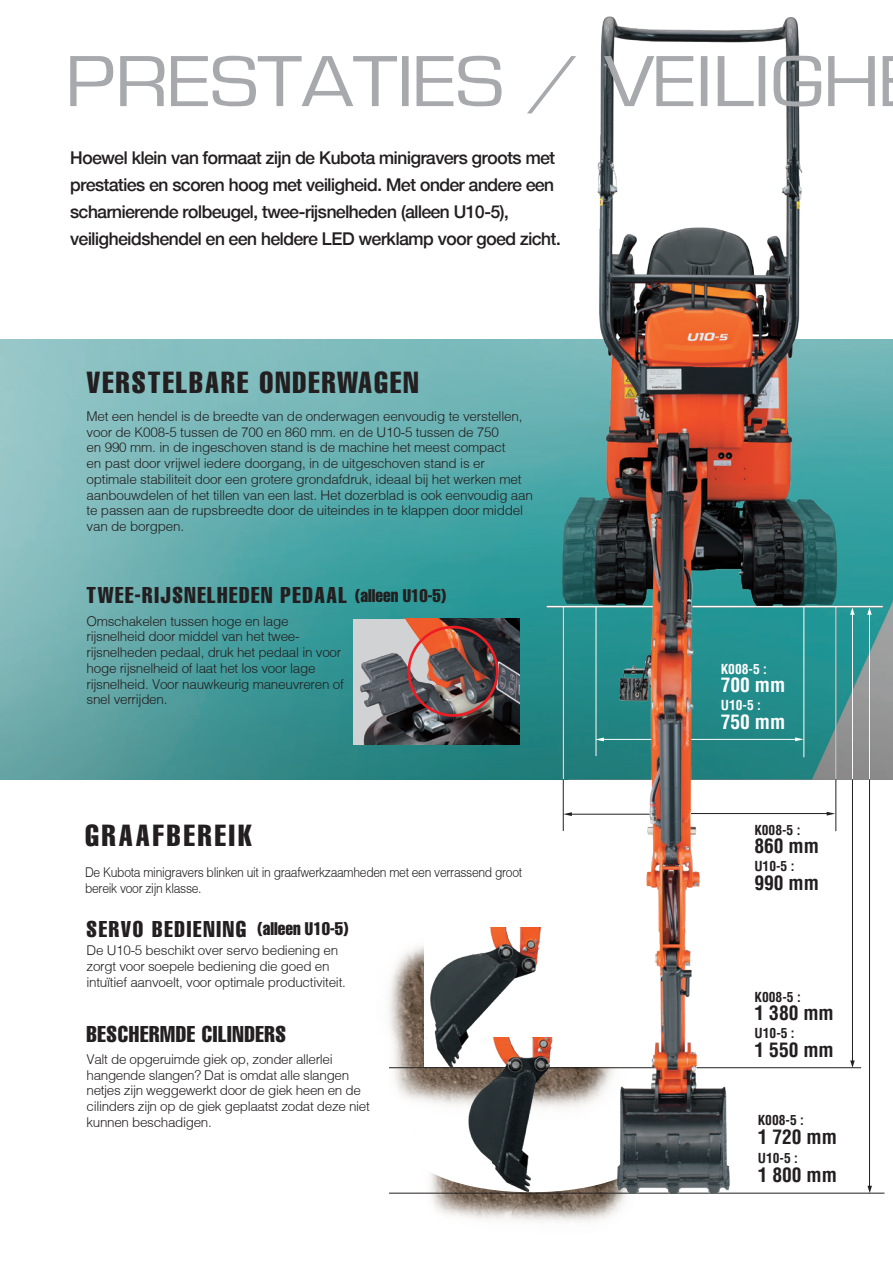
<style>
.page{position:relative;width:893px;height:1263px;background:#fff}
.page>*{position:absolute;margin:0;border:0;box-sizing:border-box;transform-origin:0 0}
.t1{font:75px "Eurostile Ext";letter-spacing:-.01em;color:#a8a9ad}
.t2{font:extra-condensed 30px "Helvetica";letter-spacing:.07em;color:#231f20}
.t3{font:extra-condensed 30px "Helvetica";letter-spacing:.1em;color:#231f20}
.t4{font:extra-condensed 22.5px "Helvetica";letter-spacing:.07em;color:#231f20}
.t5{font:extra-condensed 22.5px "Helvetica";letter-spacing:.03em;color:#231f20}
.ノーマル{font:700 condensed 19.5px "Helvetica CE";color:#231f20}
.ノーマル-2{font:700 condensed 19.5px "Helvetica CE";color:#fff}
.t6{font:500 18px/27px "Helvetica";letter-spacing:-.015em;color:#231f20}
.t7{font:300 13.5px/15.8px "Helvetica";letter-spacing:-.02em;color:#231f20}
.t8{font:300 13.5px/15.8px "Helvetica";letter-spacing:-.02em;color:#231f20;scale:.9 1}
.ノーマル-3{font:700 condensed 13.5px "Helvetica CE";color:#231f20}
.ノーマル-4{font:700 condensed 13.5px "Helvetica CE";color:#fff}
.s1{font-size:18px}
</style>
<div class="page">
<img style="left:0;top:339px;width:893px;height:440px">
<img style="left:353px;top:619px;width:166px;height:126px">
<div style="left:408px;top:626px;width:90px;height:91px;border:3px solid #ee1d23;border-radius:50%"></div>
<img style="left:415px;top:1173px;width:205px;height:49px">
<div style="left:409px;top:1099px;width:245px;height:93px;background:#fff;border-radius:50%"></div>
<img style="left:389px;top:946px;width:63px;height:158px">
<hr style="left:389px;top:1067px;width:280px;height:1px;background:#231f20">
<img style="left:424px;top:927px;width:118px;height:141px">
<img style="left:452px;top:1037px;width:102px;height:156px">
<hr style="left:852px;top:611px;width:1px;height:451px;background:#231f20">
<hr style="left:869px;top:611px;width:1px;height:575px;background:#231f20">
<svg style="left:867px;top:607px;width:5px;height:8px"></svg>
<svg style="left:850px;top:607px;width:5px;height:8px"></svg>
<svg style="left:850px;top:1060px;width:5px;height:7px"></svg>
<hr style="left:389px;top:1193px;width:495px;height:1px;background:#231f20">
<svg style="left:867px;top:1186px;width:5px;height:7px"></svg>
<hr style="left:692px;top:606px;width:191px;height:1px;background:#fff">
<hr style="left:547px;top:606px;width:106px;height:1px;background:#fff">
<hr style="left:852px;top:612px;width:1px;height:167px;background:#fff">
<hr style="left:869px;top:611px;width:1px;height:168px;background:#fff">
<img style="left:554px;top:16px;width:291px;height:1189px">
<hr style="left:696px;top:1067px;width:165px;height:1px;background:#231f20">
<p class="t1" style="left:65px;top:42px;width:817px">PRESTATIES / VEILIGH</p>
<p class="t6" style="left:70px;top:144px;width:492px">Hoewel klein van formaat zijn de Kubota minigravers groots met prestaties en scoren hoog met veiligheid. Met onder andere een scharnierende rolbeugel, twee-rijsnelheden (alleen U10-5), veiligheidshendel en een heldere LED werklamp voor goed zicht.</p>
<p class="t2" style="left:87px;top:363px;width:333px">VERSTELBARE ONDERWAGEN</p>
<p class="t7" style="left:87px;top:408px;width:448px">Met een hendel is de breedte van de onderwagen eenvoudig te verstellen, voor de K008-5 tussen de 700 en 860 mm. en de U10-5 tussen de 750<br>en 990 mm. in de ingeschoven stand is de machine het meest compact<br>en past door vrijwel iedere doorgang, in de uitgeschoven stand is er optimale stabiliteit door een grotere grondafdruk, ideaal bij het werken met aanbouwdelen of het tillen van een last. Het dozerblad is ook eenvoudig aan te passen aan de rupsbreedte door de uiteindes in te klappen door middel van de borgpen.</p>
<p class="t4" style="left:87px;top:581px;width:361px">TWEE-RIJSNELHEDEN PEDAAL <span class="s1">(alleen U10-5)</span></p>
<p class="t7" style="left:87px;top:613px;width:259px">Omschakelen tussen hoge en lage rijsnelheid door middel van het twee&shy;rijsnelheden pedaal, druk het pedaal in voor hoge rijsnelheid of laat het los voor lage rijsnelheid. Voor nauwkeurig maneuvreren of snel verrijden.</p>
<p class="t3" style="left:85px;top:817px;width:168px">GRAAFBEREIK</p>
<p class="t8" style="left:85px;top:864px;width:487px">De Kubota minigravers blinken uit in graafwerkzaamheden met een verrassend groot bereik voor zijn klasse.</p>
<p class="t4" style="left:87px;top:914px;width:263px">SERVO BEDIENING <span class="s1">(alleen U10-5)</span></p>
<p class="t7" style="left:87px;top:942px;width:261px">De U10-5 beschikt over servo bediening en zorgt voor soepele bediening die goed en intuïtief aanvoelt, voor optimale productiviteit.</p>
<p class="t5" style="left:87px;top:1019px;width:201px">BESCHERMDE CILINDERS</p>
<p class="t7" style="left:87px;top:1051px;width:285px">Valt de opgeruimde giek op, zonder allerlei hangende slangen? Dat is omdat alle slangen netjes zijn weggewerkt door de giek heen en de cilinders zijn op de giek geplaatst zodat deze niet kunnen beschadigen.</p>
<p class="ノーマル-4" style="left:721px;top:661px;width:48px">K008-5 :</p>
<p class="ノーマル-2" style="left:721px;top:672px;width:66px">700 mm</p>
<p class="ノーマル-4" style="left:721px;top:697px;width:42px">U10-5 :</p>
<p class="ノーマル-2" style="left:721px;top:710px;width:66px">750 mm</p>
<p class="ノーマル-3" style="left:754px;top:822px;width:48px">K008-5 :</p>
<p class="ノーマル" style="left:754px;top:833px;width:66px">860 mm</p>
<p class="ノーマル-3" style="left:754px;top:858px;width:42px">U10-5 :</p>
<p class="ノーマル" style="left:754px;top:871px;width:66px">990 mm</p>
<p class="ノーマル-3" style="left:755px;top:989px;width:48px">K008-5 :</p>
<p class="ノーマル" style="left:755px;top:1000px;width:81px">1 380 mm</p>
<p class="ノーマル-3" style="left:755px;top:1025px;width:42px">U10-5 :</p>
<p class="ノーマル" style="left:755px;top:1038px;width:81px">1 550 mm</p>
<p class="ノーマル-3" style="left:758px;top:1112px;width:48px">K008-5 :</p>
<p class="ノーマル" style="left:758px;top:1125px;width:81px">1 720 mm</p>
<p class="ノーマル-3" style="left:758px;top:1149px;width:42px">U10-5 :</p>
<p class="ノーマル" style="left:758px;top:1162px;width:81px">1 800 mm</p>
</div>
